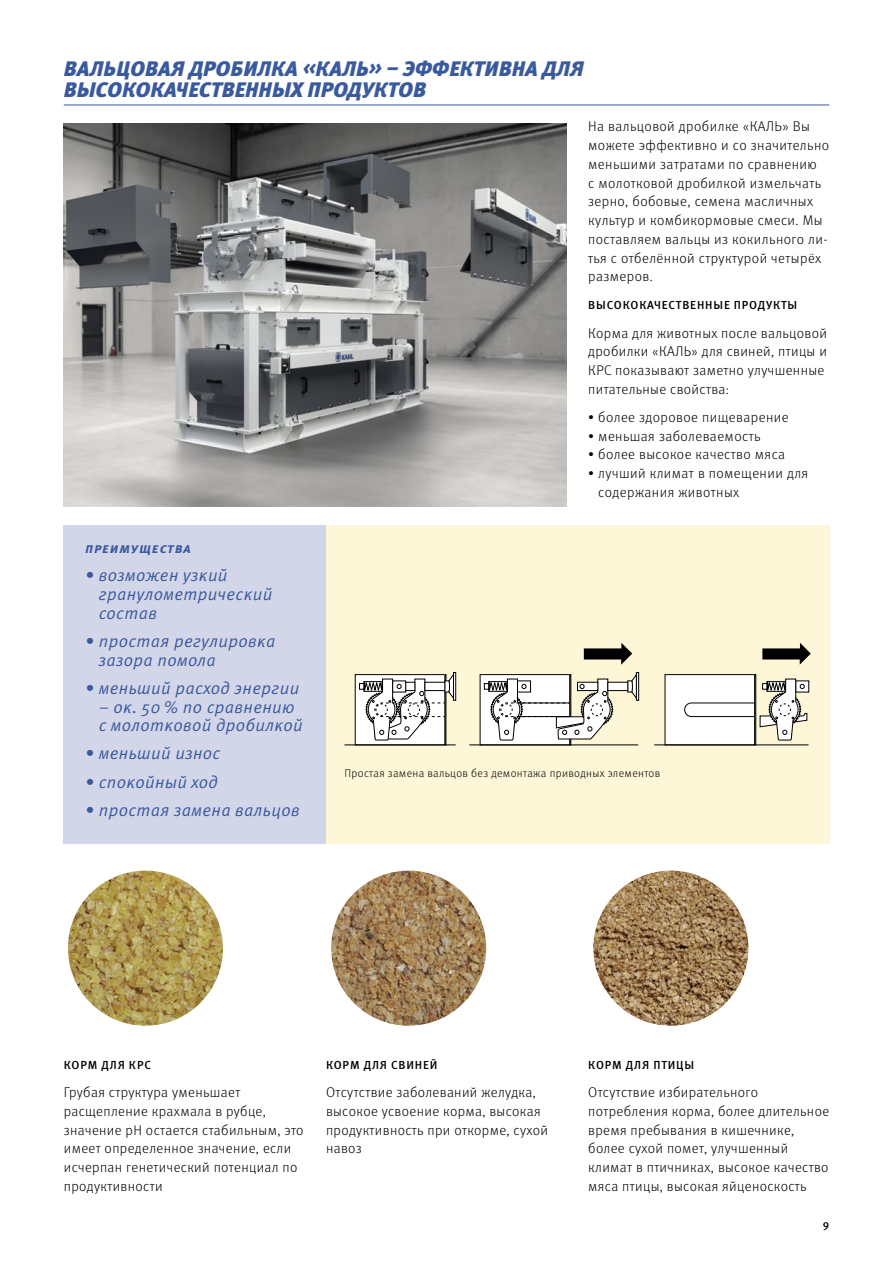
<style>
.page{position:relative;width:893px;height:1263px;background:#fff}
.page>*{position:absolute;margin:0;border:0;box-sizing:border-box;transform-origin:0 0}
.t1{font:italic 900 21px/21px "Meta Pro";letter-spacing:.005em;color:#3a5a9e}
.t2{font:17.25px/18.8px "Meta Pro Norm Ita";letter-spacing:.02em;color:#3a5a9e}
.t3{font:300 14.1px/18.8px "Meta Pro";letter-spacing:.025em;color:#000}
.t4{font:italic 700 14.1px "Meta Pro";letter-spacing:.06em;color:#3a5a9e}
.t5{font:500 11.7px "Meta Pro";letter-spacing:.07em;color:#000}
.t6{font:300 11.25px "Meta Pro";letter-spacing:.03em;color:#000}
.t7{font:500 11.25px "Meta Pro";color:#000}
</style>
<div class="page">
<hr style="left:64px;top:105px;width:765px;height:1px;background:#3a5a9e">
<div style="left:64px;top:525px;width:262px;height:319px;background:#d3d6e9"></div>
<img style="left:64px;top:123px;width:503px;height:383px">
<div style="left:326px;top:525px;width:503px;height:319px;background:#fdf7d7"></div>
<img style="left:66px;top:869px;width:159px;height:158px;border-radius:79px">
<div style="left:64px;top:867px;width:163px;height:162px;border:4px solid #fff;border-radius:50%"></div>
<img style="left:329px;top:869px;width:159px;height:158px;border-radius:79px">
<div style="left:327px;top:867px;width:163px;height:162px;border:4px solid #fff;border-radius:50%"></div>
<img style="left:591px;top:869px;width:159px;height:158px;border-radius:79px">
<div style="left:590px;top:867px;width:162px;height:162px;border:4px solid #fff;border-radius:50%"></div>
<div style="left:355px;top:675px;width:90px;height:70px;background:#fff"></div>
<div style="left:444px;top:674px;width:2px;height:71px;border:1px solid #000"></div>
<div style="left:453px;top:672px;width:3px;height:29px;border:1px solid #000"></div>
<hr style="left:344px;top:744px;width:112px;height:1px;background:#000">
<svg style="left:359px;top:672px;width:95px;height:69px"></svg>
<div style="left:480px;top:675px;width:90px;height:70px;background:#fff"></div>
<div style="left:480px;top:674px;width:90px;height:71px;border:1px solid #000"></div>
<div style="left:569px;top:674px;width:2px;height:71px;border:1px solid #000"></div>
<hr style="left:469px;top:744px;width:169px;height:1px;background:#000">
<svg style="left:627px;top:672px;width:9px;height:28px"></svg>
<div style="left:636px;top:672px;width:3px;height:29px;border:1px solid #000"></div>
<div style="left:608px;top:682px;width:20px;height:8px;background:#fff"></div>
<div style="left:607px;top:682px;width:21px;height:9px;border:1px solid #000"></div>
<svg style="left:484px;top:678px;width:130px;height:63px"></svg>
<svg style="left:584px;top:643px;width:48px;height:22px"></svg>
<div style="left:665px;top:675px;width:90px;height:70px;background:#fff"></div>
<div style="left:665px;top:674px;width:90px;height:71px;border:1px solid #000"></div>
<div style="left:754px;top:674px;width:2px;height:71px;border:1px solid #000"></div>
<hr style="left:654px;top:744px;width:154px;height:1px;background:#000">
<div style="left:795px;top:680px;width:14px;height:12px;border:1px solid #000"></div>
<svg style="left:684px;top:678px;width:124px;height:63px"></svg>
<svg style="left:762px;top:643px;width:49px;height:22px"></svg>
<hr style="left:519px;top:703px;width:51px;height:1px;background:#000">
<hr style="left:518px;top:716px;width:52px;height:1px;background:#000">
<h1 class="t1" style="left:64px;top:58px;width:521px">ВАЛЬЦОВАЯ ДРОБИЛКА «КАЛЬ» – ЭФФЕКТИВНА ДЛЯ<br>ВЫСОКОКАЧЕСТВЕННЫХ ПРОДУКТОВ</h1>
<p class="t4" style="left:85px;top:537px;width:107px">преимущества</p>
<p class="t2" style="left:99px;top:565px;width:175px;text-indent:-14px">• возможен узкий гранулометрический состав</p>
<p class="t2" style="left:99px;top:630px;width:178px;text-indent:-14px">• простая регулировка зазора помола</p>
<p class="t2" style="left:85px;top:677px;width:216px">• меньший расход энергии</p>
<p class="t2" style="left:99px;top:696px;width:205px">– ок. 50 % по сравнению с молотковой дробилкой</p>
<p class="t2" style="left:85px;top:743px;width:137px">• меньший износ</p>
<p class="t2" style="left:85px;top:771px;width:135px">• спокойный ход</p>
<p class="t2" style="left:85px;top:799px;width:216px">• простая замена вальцов</p>
<p class="t3" style="left:588px;top:116px;width:242px">На вальцовой дробилке «КАЛЬ» Вы можете эффективно и со значительно меньшими затратами по сравнению<br>с молотковой дробилкой измельчать зерно, бобовые, семена масличных культур и комбикормовые смеси. Мы поставляем вальцы из кокильного ли&shy;тья с отбелённой структурой четырёх размеров.</p>
<p class="t5" style="left:588px;top:296px;width:210px">ВЫСОКОКАЧЕСТВЕННЫЕ ПРОДУКТЫ</p>
<p class="t3" style="left:588px;top:323px;width:240px">Корма для животных после вальцовой дробилки «КАЛЬ» для свиней, птицы и<br>КРС показывают заметно улучшенные питательные свойства:</p>
<p class="t3" style="left:588px;top:407px;width:202px">• более здоровое пищеварение</p>
<p class="t3" style="left:588px;top:426px;width:174px">• меньшая заболеваемость</p>
<p class="t3" style="left:588px;top:444px;width:198px">• более высокое качество мяса</p>
<p class="t3" style="left:598px;top:463px;width:211px;text-indent:-10px">• лучший климат в помещении для содержания животных</p>
<p class="t6" style="left:344px;top:765px;width:317px">Простая замена вальцов без демонтажа приводных элементов</p>
<p class="t5" style="left:64px;top:1056px;width:89px">КОРМ ДЛЯ КРС</p>
<p class="t3" style="left:64px;top:1082px;width:241px">Грубая структура уменьшает расщепление крахмала в рубце, значение pH остается стабильным, это имеет определенное значение, если исчерпан генетический потенциал по продуктивности</p>
<p class="t5" style="left:326px;top:1056px;width:113px">КОРМ ДЛЯ СВИНЕЙ</p>
<p class="t3" style="left:326px;top:1082px;width:224px">Отсутствие заболеваний желудка, высокое усвоение корма, высокая продуктивность при откорме, сухой навоз</p>
<p class="t5" style="left:588px;top:1056px;width:107px">КОРМ ДЛЯ ПТИЦЫ</p>
<p class="t3" style="left:588px;top:1082px;width:242px">Отсутствие избирательного потребления корма, более длительное время пребывания в кишечнике, более сухой помет, улучшенный климат в птичниках, высокое качество мяса птицы, высокая яйценоскость</p>
<p class="t7" style="left:823px;top:1216px;width:8px">9</p>
</div>
